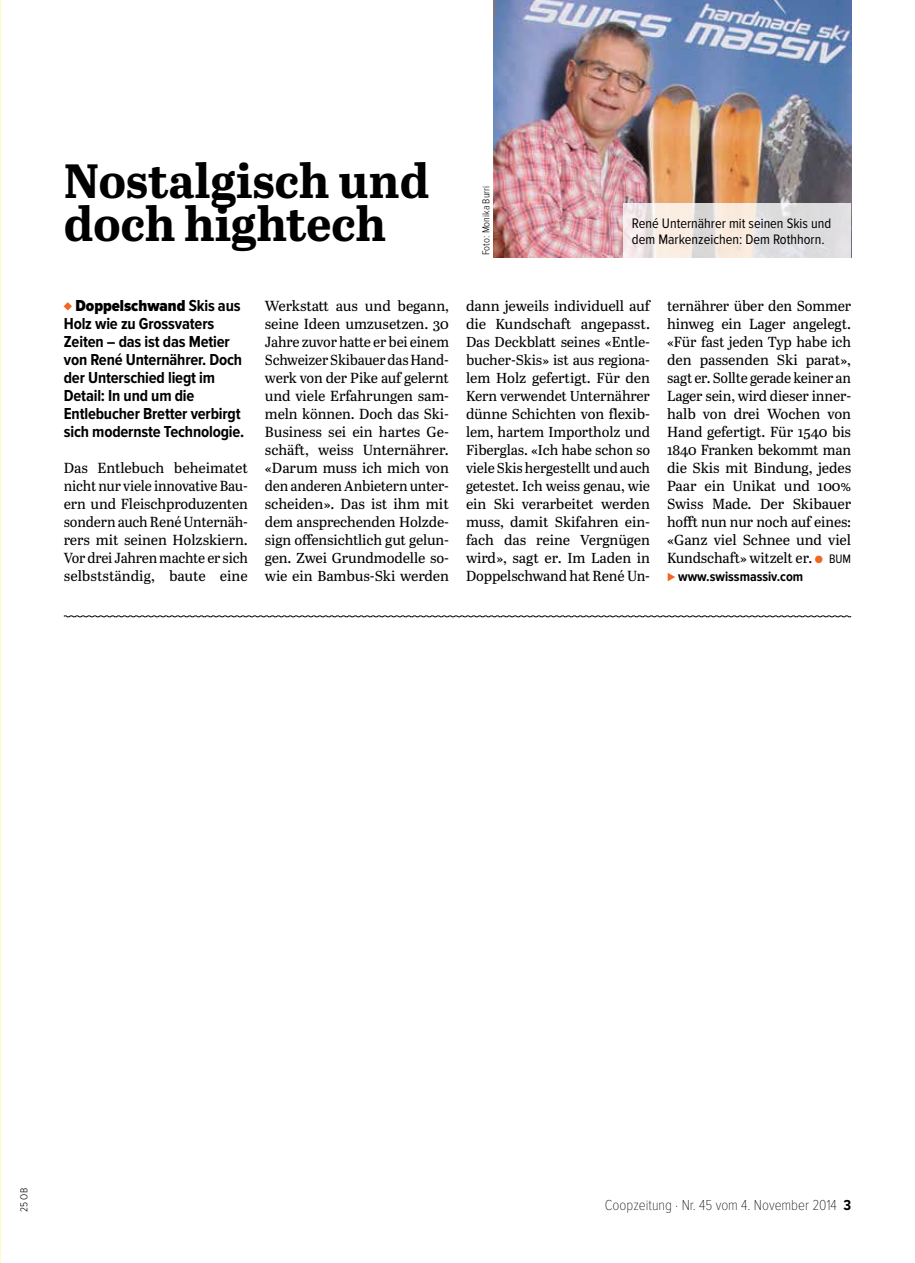
<style>
.page{position:relative;width:915px;height:1263px;background:#fff}
.page>*{position:absolute;margin:0;border:0;box-sizing:border-box;transform-origin:0 0}
.t1{font:700 48px/43.5px "Abril Text";color:#000}
.t2{font:700 16.5px/18px "Proxima Nova Cond";letter-spacing:-.01em;color:#000}
.t3{font:100 15px "Proxima Nova Cond";color:#000}
.t4{font:14.55px/18px "Abril Text";letter-spacing:-.01em;color:#000;text-align:justify}
.t5{font:14.4px/18px "Abril Text";letter-spacing:-.01em;color:#000;text-align:justify}
.t6{font:14.25px/15.8px "Proxima Nova Cond";color:#000}
.t7{font:700 13.8px "Proxima Nova Cond";color:#000}
.t8{font:300 10.5px "Proxima Nova Cond";color:#000}
.s1{font-family:"Proxima Nova";font-weight:900;color:#f26522}
.s2{font-weight:900}
.s3{font-size:14.55px}
.s4{color:#f26522}
.s5{font-family:"Proxima Nova Cond";font-size:12.75px}
.s6{font-weight:700}
</style>
<div class="page">
<img style="left:493px;top:0;width:357px;height:257px">
<svg style="left:63px;top:615px;width:788px;height:3px"></svg>
<svg style="left:623px;top:203px;width:227px;height:54px;background:#e9e3e0"></svg>
<h1 class="t1" style="left:64px;top:157px;width:367px">Nostalgisch und doch hightech</h1>
<p class="t8" style="left:480px;top:255px;width:71px;rotate:-90deg">Foto: Monika Burri</p>
<p class="t6" style="left:631px;top:216px;width:201px">René Unternährer mit seinen Skis und dem Markenzeichen: Dem Rothhorn.</p>
<p class="t2" style="left:64px;top:297px;width:182px"><span class="s1">♦</span> <span class="s2">Doppelschwand</span> Skis aus<br>Holz wie zu Grossvaters<br>Zeiten – das ist das Metier von René Unternährer. Doch der Unterschied liegt im<br>Detail: In und um die<br>Entlebucher Bretter verbirgt sich modernste Technologie.</p>
<p class="t4" style="left:64px;top:458px;width:185px">Das Entlebuch beheimatet nicht nur viele innovative Bau&shy;ern und Fleischproduzenten sondern auch René Unternäh&shy;rers mit seinen Holzskiern.<br>Vor drei Jahren machte er sich selbstständig, baute eine</p>
<p class="t4" style="left:265px;top:296px;width:186px">Werkstatt aus und begann, seine Ideen umzusetzen. 30<br>Jahre zuvor hatte er bei einem Schweizer Skibauer das Hand&shy;werk von der Pike auf gelernt und viele Erfahrungen sam&shy;meln können. Doch das Ski-Business sei ein hartes Ge&shy;schäft, weiss Unternährer. «Darum muss ich mich von den anderen Anbietern unter&shy;scheiden». Das ist ihm mit</p>
<p class="t5" style="left:265px;top:512px;width:185px"><span class="s3">d</span>em ansprechenden Holzde&shy;sign offensichtlich gut gelun&shy;gen. Zwei Grundmodelle so&shy;wie ein Bambus-Ski werden</p>
<p class="t5" style="left:466px;top:296px;width:185px">dann jeweils individuell auf die Kundschaft angepasst.<br>Das Deckblatt seines «Entle&shy;bucher-Skis» ist aus regiona&shy;lem Holz gefertigt. Für den Kern verwendet Unternährer dünne Schichten von flexib&shy;lem, hartem Importholz und Fiberglas. «Ich habe schon so viele Skis hergestellt und auch getestet. Ich weiss genau, wie ein Ski verarbeitet werden muss, damit Skifahren ein&shy;fach das reine Vergnügen wird», sagt er. Im Laden in</p>
<p class="t4" style="left:466px;top:566px;width:185px">Doppelschwand hat René Un-</p>
<p class="t4" style="left:666px;top:296px;width:185px">ternährer über den Sommer hinweg ein Lager angelegt. «Für fast jeden Typ habe ich den passenden Ski parat», sagt er. Sollte gerade keiner an Lager sein, wird dieser inner&shy;halb von drei Wochen von Hand gefertigt. Für 1540 bis 1840 Franken bekommt man die Skis mit Bindung, jedes Paar ein Unikat und 100% Swiss Made. Der Skibauer hofft nun nur noch auf eines: «Ganz viel Schnee und viel Kundschaft» witzelt er. <span class="s4">●</span> <span class="s5">BUM</span></p>
<p class="t7" style="left:666px;top:569px;width:138px"><span class="s4">⊲</span> www.swissmassiv.com</p>
<p class="t8" style="left:18px;top:1212px;width:25px;rotate:-90deg">25 OB</p>
<p class="t3" style="left:604px;top:1196px;width:247px">Coopzeitung · Nr. 45 vom 4. November 2014 <span class="s6">3</span></p>
</div>
